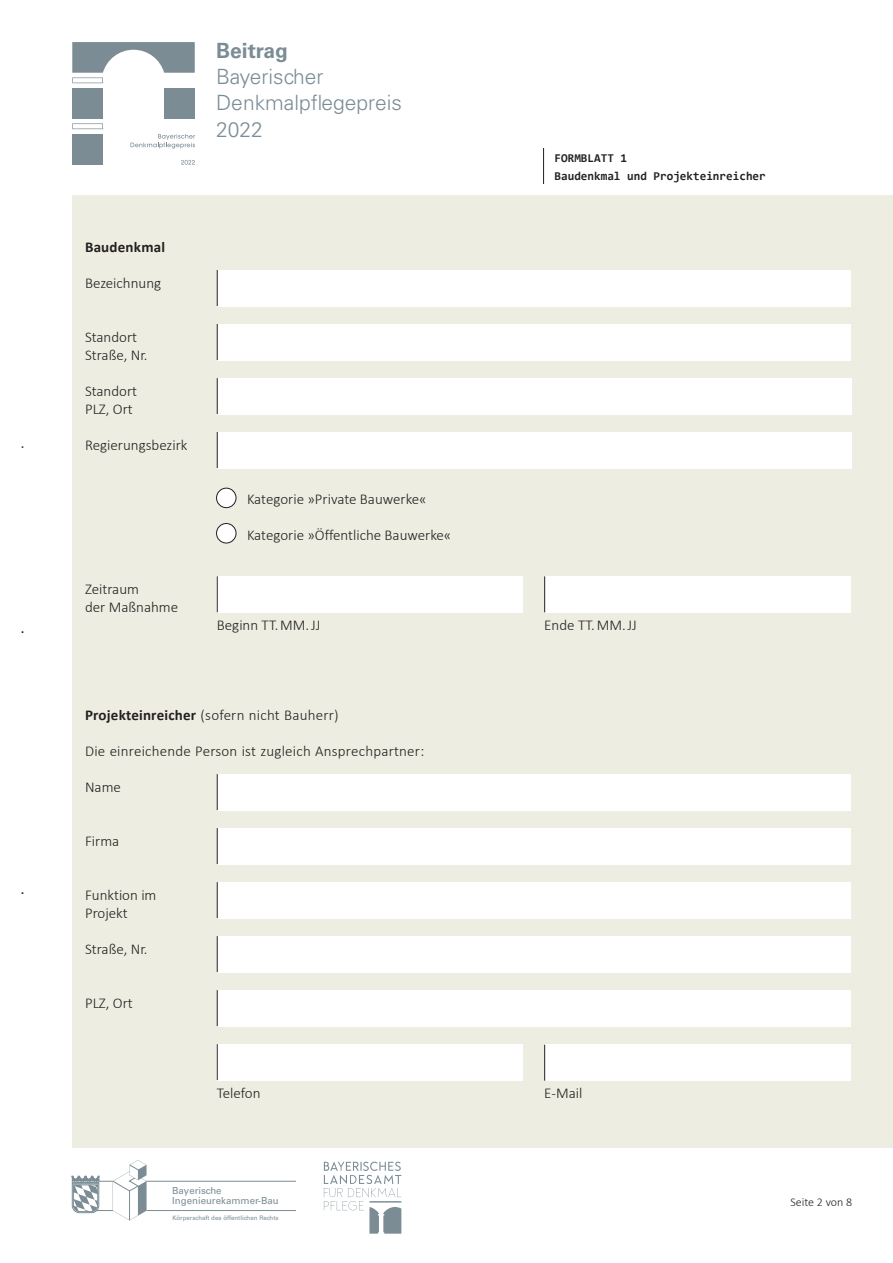
<style>
.page{position:relative;width:893px;height:1263px;background:#fff}
.page>*{position:absolute;margin:0;border:0;box-sizing:border-box;transform-origin:0 0}
.t1{font:300 21px/26.7px "Univers LT Std";color:#7b8c95}
.t2{font:700 21px "Univers LT Std";color:#7b8c95}
.t3{font:300 15px/18px "Calibri";color:#231f20}
.t4{font:700 15px "Calibri";letter-spacing:.015em;color:#231f20}
.t5{font:700 12px/18px "Consolas";color:#231f20}
.t6{font:300 12px "Calibri";color:#231f20}
.t7{font:9.6px/9.6px "Univers LT Std";color:#7b8c95}
.t8{font:6.15px "Univers LT Std";color:#7b8c95}
.t9{font:6px "Calibri";color:#231f20}
.t10{font:300 6px "Calibri";color:#231f20}
.s1{font-weight:700}
</style>
<div class="page">
<div style="left:72px;top:196px;width:821px;height:952px;background:#eeede1"></div>
<hr style="left:146px;top:1181px;width:150px;height:1px;background:#7b8c95">
<hr style="left:146px;top:1210px;width:150px;height:1px;background:#7b8c95">
<svg style="left:72px;top:1160px;width:74px;height:60px"></svg>
<svg style="left:324px;top:1161px;width:77px;height:73px"></svg>
<div style="left:72px;top:88px;width:31px;height:31px;background:#7b8c95"></div>
<div style="left:72px;top:134px;width:31px;height:31px;background:#7b8c95"></div>
<div style="left:164px;top:88px;width:31px;height:31px;background:#7b8c95"></div>
<svg style="left:72px;top:123px;width:31px;height:6px"></svg>
<svg style="left:72px;top:42px;width:123px;height:41px"></svg>
<svg style="left:130px;top:134px;width:65px;height:15px"></svg>
<svg style="left:181px;top:160px;width:14px;height:5px"></svg>
<div style="left:217px;top:488px;width:19px;height:20px;background:#fff;border-radius:50%"></div>
<div style="left:216px;top:488px;width:20px;height:20px;border:1px solid #231f20;border-radius:50%"></div>
<div style="left:217px;top:523px;width:19px;height:20px;background:#fff;border-radius:50%"></div>
<div style="left:216px;top:523px;width:20px;height:20px;border:1px solid #231f20;border-radius:50%"></div>
<div style="left:217px;top:270px;width:633px;height:36px;background:#fff"></div>
<hr style="left:217px;top:270px;width:1px;height:36px;background:#231f20">
<div style="left:217px;top:324px;width:633px;height:36px;background:#fff"></div>
<hr style="left:217px;top:324px;width:1px;height:36px;background:#231f20">
<div style="left:217px;top:378px;width:634px;height:36px;background:#fff"></div>
<hr style="left:217px;top:378px;width:1px;height:36px;background:#231f20">
<div style="left:217px;top:432px;width:634px;height:36px;background:#fff"></div>
<hr style="left:217px;top:432px;width:1px;height:36px;background:#231f20">
<div style="left:217px;top:774px;width:633px;height:36px;background:#fff"></div>
<hr style="left:217px;top:774px;width:1px;height:36px;background:#231f20">
<div style="left:217px;top:828px;width:633px;height:36px;background:#fff"></div>
<hr style="left:217px;top:828px;width:1px;height:36px;background:#231f20">
<div style="left:217px;top:882px;width:633px;height:36px;background:#fff"></div>
<hr style="left:217px;top:882px;width:1px;height:36px;background:#231f20">
<div style="left:217px;top:936px;width:633px;height:36px;background:#fff"></div>
<hr style="left:217px;top:936px;width:1px;height:36px;background:#231f20">
<div style="left:217px;top:990px;width:633px;height:36px;background:#fff"></div>
<hr style="left:217px;top:990px;width:1px;height:36px;background:#231f20">
<div style="left:217px;top:1044px;width:306px;height:36px;background:#fff"></div>
<hr style="left:217px;top:1044px;width:1px;height:36px;background:#231f20">
<div style="left:217px;top:576px;width:306px;height:36px;background:#fff"></div>
<hr style="left:217px;top:576px;width:1px;height:36px;background:#231f20">
<div style="left:544px;top:576px;width:306px;height:36px;background:#fff"></div>
<hr style="left:544px;top:576px;width:1px;height:36px;background:#231f20">
<div style="left:544px;top:1045px;width:306px;height:36px;background:#fff"></div>
<hr style="left:544px;top:1045px;width:1px;height:36px;background:#231f20">
<hr style="left:543px;top:148px;width:1px;height:36px;background:#231f20">
<p class="t10" style="left:21px;top:443px;width:4px">•</p>
<p class="t9" style="left:21px;top:628px;width:4px">•</p>
<p class="t9" style="left:21px;top:889px;width:4px">•</p>
<h1 class="t2" style="left:216px;top:38px;width:73px">Beitrag</h1>
<h1 class="t1" style="left:216px;top:63px;width:187px">Bayerischer<br>Denkmalpflegepreis<br>2022</h1>
<p class="t4" style="left:85px;top:238px;width:82px">Baudenkmal</p>
<p class="t3" style="left:85px;top:273px;width:78px">Bezeichnung</p>
<p class="t3" style="left:85px;top:327px;width:64px">Standort<br>Straße, Nr.</p>
<p class="t3" style="left:85px;top:381px;width:54px">Standort<br>PLZ, Ort</p>
<p class="t3" style="left:85px;top:435px;width:104px">Regierungsbezirk</p>
<p class="t3" style="left:85px;top:579px;width:95px">Zeitraum<br>der Maßnahme</p>
<p class="t3" style="left:247px;top:489px;width:181px">Kategorie »Private Bauwerke«</p>
<p class="t3" style="left:247px;top:525px;width:206px">Kategorie »Öffentliche Bauwerke«</p>
<p class="t3" style="left:217px;top:615px;width:105px">Beginn TT.MM.JJ</p>
<p class="t3" style="left:85px;top:705px;width:255px"><span class="s1">Projekteinreicher</span> (sofern nicht Bauherr)</p>
<p class="t3" style="left:85px;top:741px;width:341px">Die einreichende Person ist zugleich Ansprechpartner:</p>
<p class="t3" style="left:85px;top:777px;width:37px">Name</p>
<p class="t3" style="left:85px;top:831px;width:36px">Firma</p>
<p class="t3" style="left:85px;top:885px;width:73px">Funktion im<br>Projekt</p>
<p class="t3" style="left:85px;top:939px;width:64px">Straße, Nr.</p>
<p class="t3" style="left:85px;top:993px;width:49px">PLZ, Ort</p>
<p class="t5" style="left:555px;top:149px;width:213px">FORMBLATT 1<br>Baudenkmal und Projekteinreicher</p>
<p class="t3" style="left:544px;top:615px;width:94px">Ende TT.MM.JJ</p>
<p class="t3" style="left:217px;top:1083px;width:45px">Telefon</p>
<p class="t3" style="left:544px;top:1083px;width:40px">E-Mail</p>
<p class="t7" style="left:172px;top:1186px;width:108px">Bayerische<br>Ingenieurekammer-Bau</p>
<p class="t8" style="left:173px;top:1214px;width:107px">Körperschaft des öffentlichen Rechts</p>
<p class="t6" style="left:790px;top:1195px;width:63px">Seite 2 von 8</p>
</div>
